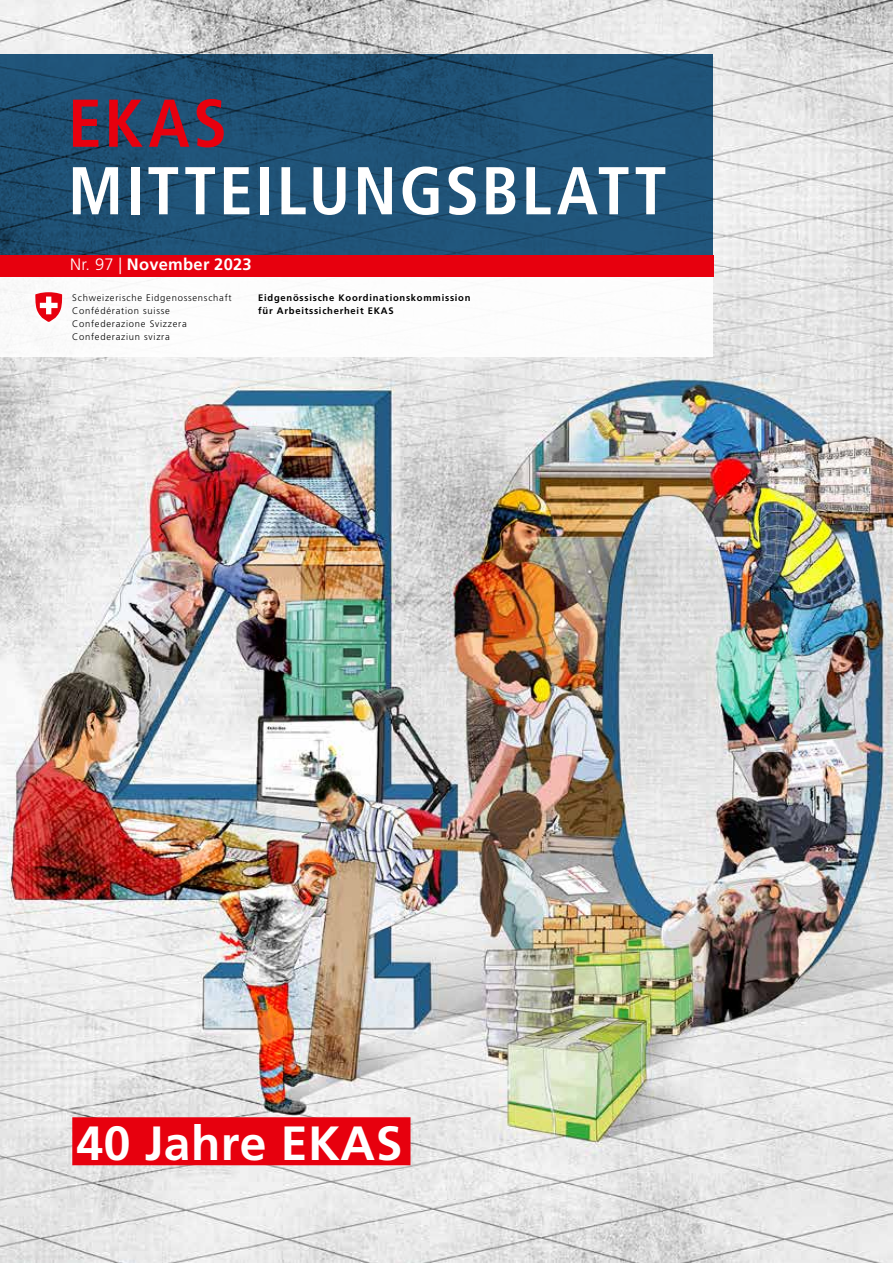
<style>
.page{position:relative;width:893px;height:1263px;background:#fff}
.page>*{position:absolute;margin:0;border:0;box-sizing:border-box;transform-origin:0 0}
.t1{font:700 condensed 67.5px "Frutiger LT Std";letter-spacing:.04em;color:#fff}
.t2{font:700 condensed 67.5px "Frutiger LT Std";color:#e7000e}
.t3{font:700 48px "Frutiger LT Std";letter-spacing:.01em;color:#fff}
.t4{font:700 16.5px "Frutiger LT Std";letter-spacing:.015em;color:#fff}
.t5{font:300 9.45px/13px "Frutiger";letter-spacing:.08em;color:#000}
.t6{font:700 9.45px/13px "Frutiger";letter-spacing:.08em;color:#000}
.s1{font-weight:300}
</style>
<div class="page">
<img style="left:0;top:0;width:893px;height:1263px">
<div style="left:0;top:276px;width:713px;height:81px;background:#fff"></div>
<svg style="left:35px;top:292px;width:28px;height:30px"></svg>
<svg style="left:0;top:54px;width:713px;height:201px;background:#1e5073"></svg>
<div style="left:0;top:255px;width:713px;height:21px;background:#e7000e"></div>
<div style="left:72px;top:1117px;width:338px;height:48px;background:#e7000e"></div>
<h1 class="t2" style="left:68px;top:83px;width:161px">EKAS</h1>
<h1 class="t1" style="left:68px;top:151px;width:600px">MITTEILUNGSBLATT</h1>
<h3 class="t4" style="left:70px;top:255px;width:183px"><span class="s1">Nr. 97 |</span> November 2023</h3>
<p class="t5" style="left:72px;top:291px;width:161px">Schweizerische Eidgenossenschaft<br>Confédération suisse<br>Confederazione Svizzera<br>Confederaziun svizra</p>
<p class="t6" style="left:258px;top:291px;width:214px">Eidgenössische Koordinationskommission für Arbeitssicherheit EKAS</p>
<h2 class="t3" style="left:77px;top:1115px;width:327px">40 Jahre EKAS</h2>
</div>
